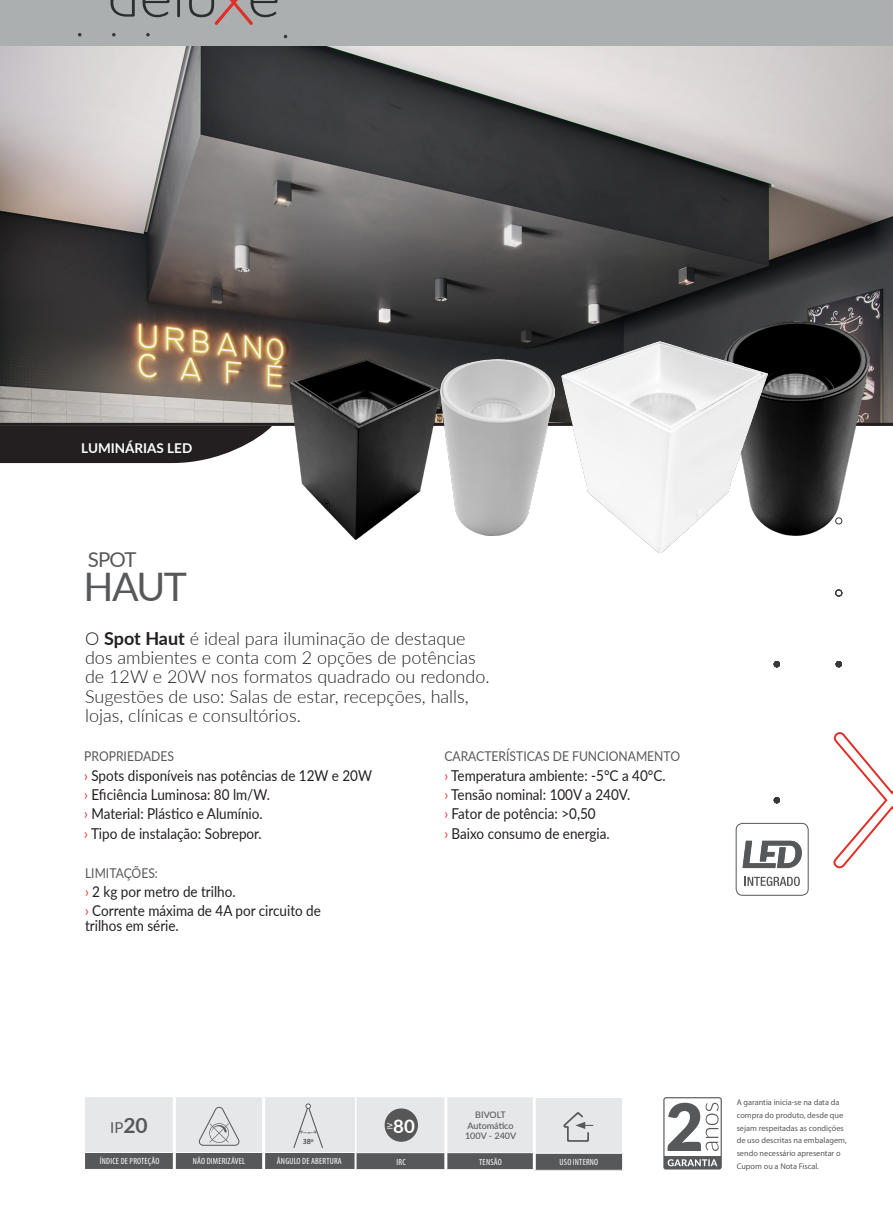
<style>
.page{position:relative;width:893px;height:1212px;background:#fff}
.page>*{position:absolute;margin:0;border:0;box-sizing:border-box;transform-origin:0 0}
.t1{font:39.3px "Lato";color:#57585a}
.t2{font:20.55px "Lato";color:#57585a}
.t3{font:700 18.6px "Lato";color:#fff}
.text_description{font:300 18px/19.4px "Lato";color:#231f20}
.title_description{font:15px/19.4px "Lato";color:#231f20;scale:.9 1}
.t4{font:15px "Lato";color:#57585a}
.title_description-2{font:13.5px "Lato";color:#57585a;scale:.9 1}
.t5{font:700 13.5px "Lato";color:#fff}
.table_header{font:condensed 9px "Myriad Pro";letter-spacing:.02em;color:#fff}
.t6{font:500 9px "Lato";color:#57585a}
.t7{font:8.25px/12.8px "Myriad Pro";color:#57585a}
.t8{font:7.8px "Myriad Pro";color:#231f20}
.s1{font-weight:700}
.s2{color:#ee2e22}
.s3{font-weight:700;font-size:21px}
</style>
<div class="page">
<img style="left:0;top:46px;width:893px;height:377px">
<svg style="left:0;top:426px;width:272px;height:37px;background:#3b3839"></svg>
<hr style="left:0;top:423px;width:893px;height:3px;background:#231f20">
<svg style="left:663px;top:1097px;width:59px;height:72px"></svg>
<svg style="left:774px;top:797px;width:6px;height:6px"></svg>
<svg style="left:774px;top:661px;width:6px;height:6px"></svg>
<svg style="left:836px;top:661px;width:6px;height:6px"></svg>
<div style="left:835px;top:589px;width:7px;height:8px;border:1px solid #36393c;border-radius:50%"></div>
<svg style="left:833px;top:732px;width:60px;height:137px"></svg>
<div style="left:0;top:0;width:893px;height:46px;background:#abafb0"></div>
<svg style="left:112px;top:33px;width:4px;height:4px"></svg>
<svg style="left:146px;top:33px;width:4px;height:4px"></svg>
<svg style="left:110px;top:0;width:25px;height:17px"></svg>
<svg style="left:143px;top:0;width:26px;height:17px"></svg>
<svg style="left:177px;top:0;width:3px;height:17px"></svg>
<svg style="left:189px;top:0;width:89px;height:25px"></svg>
<div style="left:736px;top:823px;width:73px;height:73px;border:1px solid #57585a;border-radius:7px"></div>
<svg style="left:745px;top:877px;width:55px;height:9px"></svg>
<svg style="left:742px;top:841px;width:60px;height:27px"></svg>
<div style="left:534px;top:1098px;width:90px;height:55px;background:#e6e7e9"></div>
<div style="left:534px;top:1153px;width:90px;height:17px;background:#57585a"></div>
<hr style="left:533px;top:1153px;width:92px;height:1px;background:#fff">
<hr style="left:533px;top:1098px;width:3px;height:55px;background:#fff">
<hr style="left:622px;top:1098px;width:3px;height:55px;background:#fff">
<hr style="left:533px;top:1153px;width:3px;height:17px;background:#fff">
<hr style="left:622px;top:1153px;width:3px;height:17px;background:#fff">
<svg style="left:563px;top:1112px;width:30px;height:30px"></svg>
<svg style="left:85px;top:1097px;width:450px;height:72px;background:#c3c3c5"></svg>
<img style="left:724px;top:321px;width:145px;height:214px">
<img style="left:289px;top:359px;width:151px;height:180px">
<img style="left:440px;top:360px;width:114px;height:176px">
<img style="left:561px;top:341px;width:206px;height:212px">
<p class="t5" style="left:81px;top:438px;width:113px">LUMINÁRIAS LED</p>
<p class="t2" style="left:88px;top:545px;width:50px">SPOT</p>
<p class="t1" style="left:84px;top:558px;width:105px">HAUT</p>
<p class="text_description" style="left:85px;top:628px;width:406px">O <span class="s1">Spot Haut</span> é ideal para iluminação de destaque dos ambientes e conta com 2 opções de potências de 12W e 20W nos formatos quadrado ou redondo.<br>Sugestões de uso: Salas de estar, recepções, halls, lojas, clínicas e consultórios.</p>
<p class="title_description-2" style="left:84px;top:746px;width:101px">PROPRIEDADES</p>
<p class="title_description" style="left:84px;top:765px;width:321px"><span class="s2">›</span> Spots disponíveis nas potências de 12W e 20W <span class="s2">›</span> Eficiência Luminosa: 80 lm/W.<br><span class="s2">›</span> Material: Plástico e Alumínio.<br><span class="s2">›</span> Tipo de instalação: Sobrepor.</p>
<p class="title_description-2" style="left:85px;top:863px;width:83px">LIMITAÇÕES:</p>
<p class="title_description" style="left:85px;top:881px;width:264px"><span class="s2">›</span> 2 kg por metro de trilho.<br><span class="s2">›</span> Corrente máxima de 4A por circuito de</p>
<p class="title_description" style="left:85px;top:915px;width:106px">trilhos em série.</p>
<p class="title_description-2" style="left:444px;top:746px;width:263px">CARACTERÍSTICAS DE FUNCIONAMENTO</p>
<p class="title_description" style="left:444px;top:765px;width:247px"><span class="s2">›</span> Temperatura ambiente: -5°C a 40°C. <span class="s2">›</span> Tensão nominal: 100V a 240V.<br><span class="s2">›</span> Fator de potência: &gt;0,50<br><span class="s2">›</span> Baixo consumo de energia.</p>
<p class="t4" style="left:110px;top:1117px;width:39px">IP<span class="s3">20</span></p>
<p class="table_header" style="left:100px;top:1156px;width:61px">ÍNDICE DE PROTEÇÃO</p>
<p class="table_header" style="left:193px;top:1156px;width:54px">NÃO DIMERIZÁVEL</p>
<p class="table_header" style="left:277px;top:1156px;width:66px">ÂNGULO DE ABERTURA</p>
<p class="t8" style="left:303px;top:1137px;width:12px">38º</p>
<p class="t3" style="left:393px;top:1112px;width:23px">80</p>
<p class="t6" style="left:475px;top:1108px;width:32px">BIVOLT</p>
<p class="t6" style="left:467px;top:1119px;width:48px">Automático</p>
<p class="t6" style="left:465px;top:1129px;width:53px">100V - 240V</p>
<p class="table_header" style="left:397px;top:1156px;width:11px">IRC</p>
<p class="table_header" style="left:479px;top:1156px;width:24px">TENSÃO</p>
<p class="table_header" style="left:560px;top:1157px;width:40px">USO INTERNO</p>
<p class="t7" style="left:737px;top:1096px;width:112px">A garantia inicia-se na data da compra do produto, desde que sejam respeitadas as condições de uso descritas na embalagem, sendo necessário apresentar o<br>Cupom ou a Nota Fiscal.</p>
</div>
